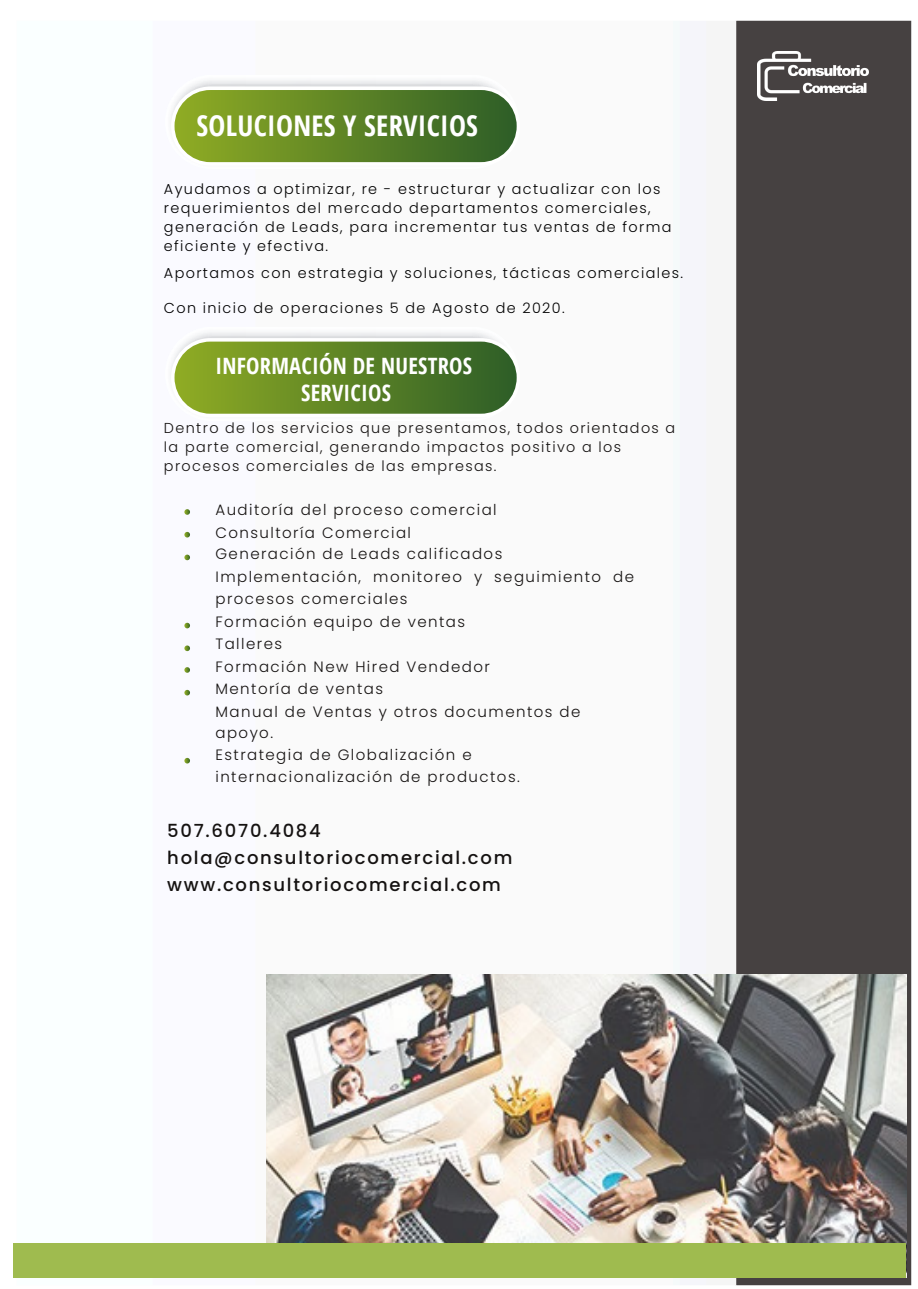
<style>
.page{position:relative;width:918px;height:1289px;background:#fff}
.page>*{position:absolute;margin:0;border:0;box-sizing:border-box;transform-origin:0 0}
.t1{font:700 28.5px "Open Sans Condensed";letter-spacing:.01em;color:#fff}
.t2{font:700 22.5px/27px "Open Sans Condensed";letter-spacing:.01em;color:#fff;text-align:center}
.t3{font:500 18px/27px "Poppins";letter-spacing:.095em;color:#151211}
.t4{font:300 15px/22.5px "Poppins";letter-spacing:.095em;color:#151211}
.t5{font:300 14.4px/19.2px "Poppins";letter-spacing:.095em;color:#000}
.t6{font:300 14.4px/19.2px "Poppins";letter-spacing:.095em;color:#151211}
</style>
<div class="page">
<img style="left:14px;top:20px;width:898px;height:1266px">
<img style="left:267px;top:973px;width:639px;height:269px">
<div style="left:14px;top:1242px;width:892px;height:34px;background:#9fbb4f"></div>
<img style="left:166px;top:75px;width:353px;height:93px">
<svg style="left:171px;top:86px;width:349px;height:80px;background:#779746"></svg>
<img style="left:166px;top:327px;width:353px;height:93px">
<svg style="left:171px;top:338px;width:349px;height:79px;background:#759644"></svg>
<img style="left:757px;top:51px;width:112px;height:49px">
<svg style="left:184px;top:509px;width:6px;height:5px"></svg>
<svg style="left:184px;top:532px;width:6px;height:5px"></svg>
<svg style="left:184px;top:554px;width:6px;height:6px"></svg>
<svg style="left:184px;top:622px;width:6px;height:6px"></svg>
<svg style="left:184px;top:645px;width:6px;height:6px"></svg>
<svg style="left:184px;top:667px;width:6px;height:5px"></svg>
<svg style="left:184px;top:689px;width:6px;height:6px"></svg>
<svg style="left:184px;top:757px;width:6px;height:6px"></svg>
<p class="t1" style="left:196px;top:106px;width:283px">SOLUCIONES Y SERVICIOS</p>
<p class="t5" style="left:164px;top:179px;width:509px">Ayudamos a optimizar, re - estructurar y actualizar con los requerimientos del mercado departamentos comerciales, generación de Leads, para incrementar tus ventas de forma eficiente y efectiva.</p>
<p class="t5" style="left:164px;top:263px;width:521px">Aportamos con estrategia y soluciones, tácticas comerciales.</p>
<h2 class="t5" style="left:164px;top:298px;width:402px">Con inicio de operaciones 5 de Agosto de 2020.</h2>
<p class="t2" style="left:216px;top:352px;width:258px">INFORMACIÓN DE NUESTROS<br>SERVICIOS</p>
<p class="t6" style="left:164px;top:418px;width:513px">Dentro de los servicios que presentamos, todos orientados a la parte comercial, generando impactos positivo a los procesos comerciales de las empresas.</p>
<p class="t4" style="left:215px;top:498px;width:283px">Auditoría del proceso comercial</p>
<p class="t4" style="left:215px;top:521px;width:197px">Consultoría Comercial</p>
<p class="t4" style="left:215px;top:542px;width:288px">Generación de Leads calificados</p>
<p class="t4" style="left:215px;top:565px;width:420px">Implementación, monitoreo y seguimiento de procesos comerciales</p>
<p class="t4" style="left:215px;top:610px;width:251px">Formación equipo de ventas</p>
<p class="t4" style="left:215px;top:632px;width:68px">Talleres</p>
<p class="t4" style="left:215px;top:655px;width:276px">Formación New Hired Vendedor</p>
<p class="t4" style="left:215px;top:677px;width:169px">Mentoría de ventas</p>
<p class="t4" style="left:215px;top:700px;width:366px;line-height:21.3px">Manual de Ventas y otros documentos de apoyo.</p>
<p class="t4" style="left:215px;top:743px;width:306px">Estrategia de Globalización e internacionalización de productos.</p>
<p class="t3" style="left:167px;top:817px;width:347px">507.6070.4084 hola@consultoriocomercial.com www.consultoriocomercial.com</p>
</div>
